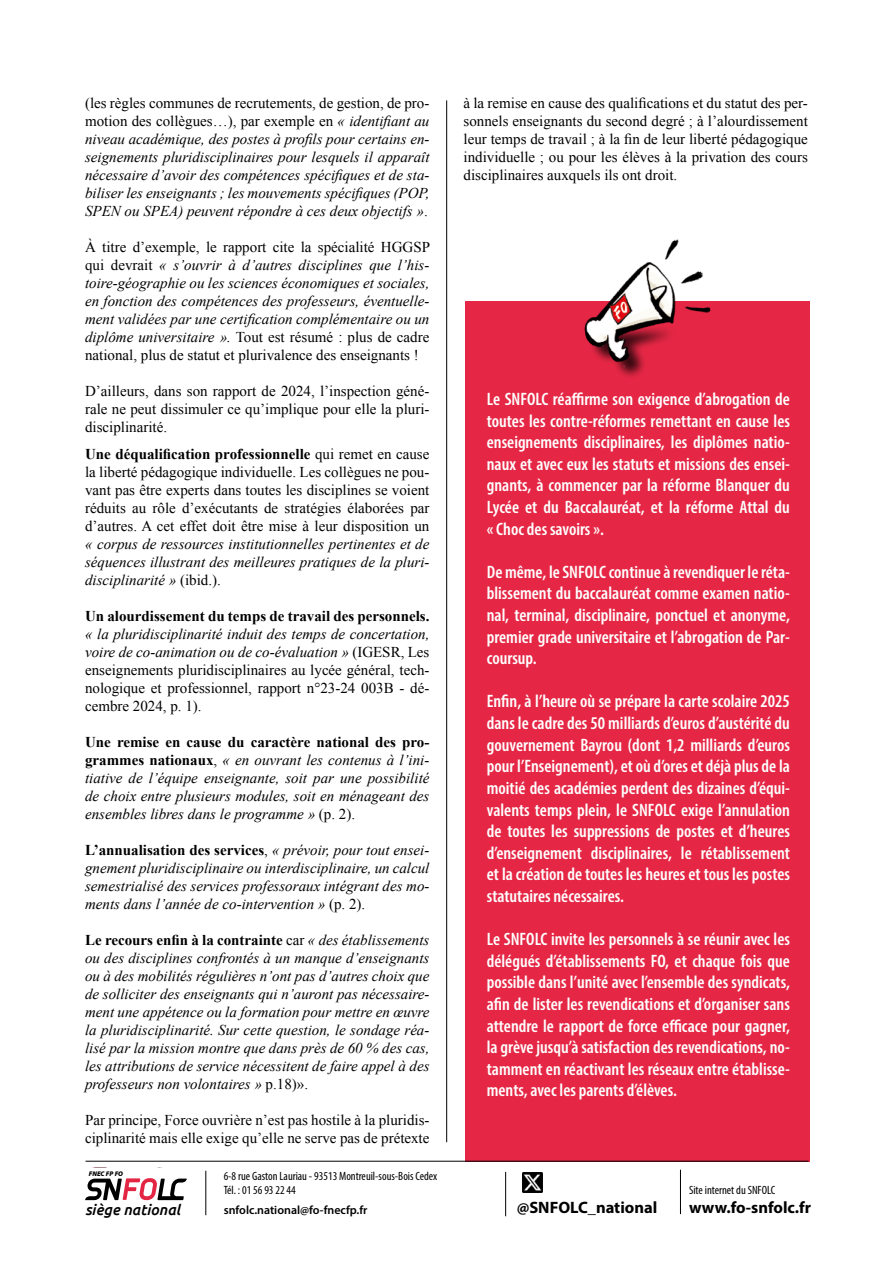
<style>
.page{position:relative;width:893px;height:1263px;background:#fff}
.page>*{position:absolute;margin:0;border:0;box-sizing:border-box;transform-origin:0 0}
.t1{font:18px/21.6px "Myriad Variable Concept";color:#fff;text-align:justify}
.t2{font:700 16.5px "Myriad Pro";color:#000}
.t3{font:italic 15px/18px "Times New Roman";color:#000;text-align:justify}
.t4{font:15px/18px "Times New Roman";color:#000;text-align:justify}
.t5{font:700 15px "Times New Roman";color:#000}
.t6{font:italic 500 15px "Ubuntu";color:#000}
.t7{font:condensed 12px/14.4px "Myriad Pro";color:#000}
.t8{font:600 12px "Myriad Pro";color:#000}
.t9{font:italic 900 6.75px "Myriad Pro";color:#000}
.s1{font-style:normal}
.s2{font-weight:700}
.s3{font-style:italic}
.s4{font-weight:700;font-style:normal}
</style>
<div class="page">
<hr style="left:446px;top:100px;width:1px;height:1042px;background:#000">
<div style="left:466px;top:301px;width:344px;height:860px;background:#e52745"></div>
<div style="left:588px;top:326px;width:98px;height:54px;background:#000;opacity:.75"></div>
<img style="left:584px;top:239px;width:127px;height:131px">
<hr style="left:86px;top:1161px;width:722px;height:1px;background:#000">
<svg style="left:85px;top:1178px;width:102px;height:22px"></svg>
<hr style="left:205px;top:1171px;width:1px;height:44px;background:#000">
<hr style="left:680px;top:1170px;width:1px;height:44px;background:#000">
<hr style="left:505px;top:1172px;width:1px;height:44px;background:#000">
<img style="left:522px;top:1172px;width:21px;height:21px">
<p class="t3" style="left:85px;top:94px;width:346px"><span class="s1">(les règles communes de recrutements, de gestion, de pro&shy;motion des collègues…), par exemple en</span> « identifiant au niveau académique, des postes à profils pour certains en&shy;seignements pluridisciplinaires pour lesquels il apparaît nécessaire d’avoir des compétences spécifiques et de sta&shy;biliser les enseignants ; les mouvements spécifiques (POP, SPEN ou SPEA) peuvent répondre à ces deux objectifs »<span class="s1">.</span></p>
<p class="t3" style="left:85px;top:238px;width:346px"><span class="s1">À titre d’exemple, le rapport cite la spécialité HGGSP qui devrait</span> « s’ouvrir à d’autres disciplines que l’his&shy;toire-géographie ou les sciences économiques et sociales, en fonction des compétences des professeurs, éventuelle&shy;ment validées par une certification complémentaire ou un diplôme universitaire ». <span class="s1">Tout est résumé : plus de cadre national, plus de statut et plurivalence des enseignants !</span></p>
<p class="t4" style="left:85px;top:382px;width:346px">D’ailleurs, dans son rapport de 2024, l’inspection géné&shy;rale ne peut dissimuler ce qu’implique pour elle la pluri&shy;disciplinarité.</p>
<p class="t4" style="left:85px;top:445px;width:346px"><span class="s2">Une déqualification professionnelle</span> qui remet en cause la liberté pédagogique individuelle. Les collègues ne pou&shy;vant pas être experts dans toutes les disciplines se voient réduits au rôle d’exécutants de stratégies élaborées par d’autres. A cet effet doit être mise à leur disposition un</p>
<p class="t3" style="left:85px;top:535px;width:346px">« corpus de ressources institutionnelles pertinentes et de séquences illustrant des meilleures pratiques de la pluri&shy;disciplinarité » <span class="s1">(ibid.).</span></p>
<p class="t5" style="left:85px;top:606px;width:346px">Un alourdissement du temps de travail des personnels.</p>
<p class="t4" style="left:85px;top:625px;width:346px"><span class="s3">« la pluridisciplinarité induit des temps de concertation, voire de co-animation ou de co-évaluation »</span> (IGESR, Les enseignements pluridisciplinaires au lycée général, tech&shy;nologique et professionnel, rapport n°23-24 003B - dé&shy;cembre 2024, p. 1).</p>
<p class="t3" style="left:85px;top:733px;width:346px"><span class="s4">Une remise en cause du caractère national des pro&shy;grammes nationaux</span><span class="s1">,</span> « en ouvrant les contenus à l’ini&shy;tiative de l’équipe enseignante, soit par une possibilité de choix entre plusieurs modules, soit en ménageant des ensembles libres dans le programme » <span class="s1">(p. 2).</span></p>
<p class="t3" style="left:85px;top:841px;width:346px"><span class="s4">L’annualisation des services</span><span class="s1">,</span> « prévoir, pour tout ensei&shy;gnement pluridisciplinaire ou interdisciplinaire, un calcul semestrialisé des services professoraux intégrant des mo&shy;ments dans l’année de co-intervention » <span class="s1">(p. 2).</span></p>
<p class="t3" style="left:85px;top:931px;width:346px"><span class="s4">Le recours enfin à la contrainte</span> <span class="s1">car</span> « des établissements ou des disciplines confrontés à un manque d’enseignants ou à des mobilités régulières n’ont pas d’autres choix que de solliciter des enseignants qui n’auront pas nécessaire&shy;ment une appétence ou la formation pour mettre en œuvre la pluridisciplinarité. Sur cette question, le sondage réa&shy;lisé par la mission montre que dans près de 60 % des cas, les attributions de service nécessitent de faire appel à des professeurs non volontaires » <span class="s1">p.18)».</span></p>
<p class="t4" style="left:85px;top:1111px;width:346px">Par principe, Force ouvrière n’est pas hostile à la pluridis&shy;ciplinarité mais elle exige qu’elle ne serve pas de prétexte</p>
<p class="t4" style="left:463px;top:94px;width:346px">à la remise en cause des qualifications et du statut des per&shy;sonnels enseignants du second degré ; à l’alourdissement leur temps de travail ; à la fin de leur liberté pédagogique individuelle ; ou pour les élèves à la privation des cours disciplinaires auxquels ils ont droit.</p>
<p class="t1" style="left:487px;top:388px;width:305px">Le SNFOLC réaffirme son exigence d’abrogation de toutes les contre-réformes remettant en cause les enseignements disciplinaires, les diplômes natio&shy;naux et avec eux les statuts et missions des ensei&shy;gnants, à commencer par la réforme Blanquer du Lycée et du Baccalauréat, et la réforme Attal du « Choc des savoirs ».</p>
<p class="t1" style="left:487px;top:561px;width:305px">De même, le SNFOLC continue à revendiquer le réta&shy;blissement du baccalauréat comme examen natio&shy;nal, terminal, disciplinaire, ponctuel et anonyme, premier grade universitaire et l’abrogation de Par&shy;coursup.</p>
<p class="t1" style="left:487px;top:691px;width:305px">Enfin, à l’heure où se prépare la carte scolaire 2025 dans le cadre des 50 milliards d’euros d’austérité du gouvernement Bayrou (dont 1,2 milliards d’euros pour l’Enseignement), et où d’ores et déjà plus de la moitié des académies perdent des dizaines d’équi&shy;valents temps plein, le SNFOLC exige l’annulation de toutes les suppressions de postes et d’heures d’enseignement disciplinaires, le rétablissement et la création de toutes les heures et tous les postes statutaires nécessaires.</p>
<p class="t1" style="left:487px;top:928px;width:305px">Le SNFOLC invite les personnels à se réunir avec les délégués d’établissements FO, et chaque fois que possible dans l’unité avec l’ensemble des syndicats, afin de lister les revendications et d’organiser sans attendre le rapport de force efficace pour gagner, la grève jusqu’à satisfaction des revendications, no&shy;tamment en réactivant les réseaux entre établisse&shy;ments, avec les parents d’élèves.</p>
<p class="t9" style="left:89px;top:1169px;width:36px">FNEC FP FO</p>
<p class="t6" style="left:85px;top:1201px;width:97px">siège national</p>
<p class="t7" style="left:224px;top:1168px;width:215px">6-8 rue Gaston Lauriau - 93513 Montreuil-sous-Bois Cedex<br>Tél. : 01 56 93 22 44</p>
<p class="t8" style="left:224px;top:1202px;width:145px">snfolc.national@fo-fnecfp.fr</p>
<p class="t2" style="left:517px;top:1197px;width:142px">@SNFOLC_national</p>
<p class="t2" style="left:689px;top:1197px;width:124px">www.fo-snfolc.fr</p>
<p class="t7" style="left:689px;top:1182px;width:88px">Site internet du SNFOLC</p>
</div>
